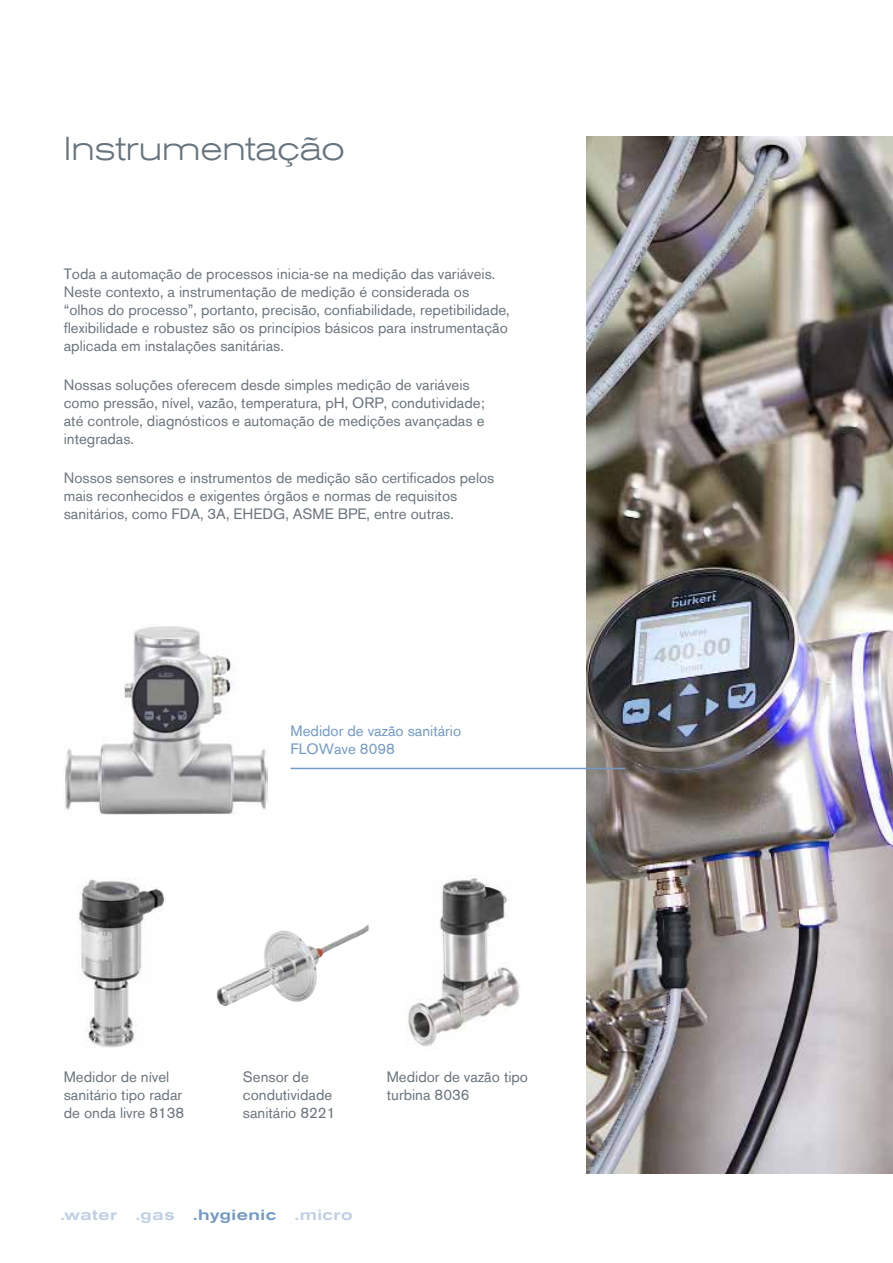
<style>
.page{position:relative;width:893px;height:1263px;background:#fff}
.page>*{position:absolute;margin:0;border:0;box-sizing:border-box;transform-origin:0 0}
.t1{font:300 expanded 33px "Akzidenz Grotesk BE";color:#67747e}
.t2{font:15px/18px "Akzidenz Grotesk BE";color:#6a757c}
.t3{font:15px/18px "Akzidenz Grotesk BE";color:#7399c6}
.t4{font:500 expanded 15px "Akzidenz Grotesk BE";letter-spacing:.035em;color:#c0d0e4}
.s1{color:#7399c6}
</style>
<div class="page">
<img style="left:587px;top:137px;width:306px;height:1037px">
<hr style="left:291px;top:768px;width:334px;height:1px;background:#7399c6">
<img style="left:65px;top:626px;width:203px;height:189px">
<img style="left:79px;top:878px;width:87px;height:170px">
<img style="left:216px;top:924px;width:153px;height:82px">
<img style="left:406px;top:878px;width:114px;height:169px">
<h1 class="t1" style="left:64px;top:130px;width:282px">Instrumentação</h1>
<p class="t2" style="left:64px;top:265px;width:447px">Toda a automação de processos inicia-se na medição das variáveis.<br>Neste contexto, a instrumentação de medição é considerada os “olhos do processo”, portanto, precisão, confiabilidade, repetibilidade, flexibilidade e robustez são os princípios básicos para instrumentação aplicada em instalações sanitárias.</p>
<p class="t2" style="left:64px;top:376px;width:422px">Nossas soluções oferecem desde simples medição de variáveis como pressão, nível, vazão, temperatura, pH, ORP, condutividade; até controle, diagnósticos e automação de medições avançadas e integradas.</p>
<p class="t2" style="left:64px;top:469px;width:432px">Nossos sensores e instrumentos de medição são certificados pelos mais reconhecidos e exigentes órgãos e normas de requisitos sanitários, como FDA, 3A, EHEDG, ASME BPE, entre outras.</p>
<p class="t3" style="left:291px;top:722px;width:172px">Medidor de vazão sanitário<br>FLOWave 8098</p>
<p class="t2" style="left:64px;top:1068px;width:122px">Medidor de nível sanitário tipo radar de onda livre 8138</p>
<p class="t2" style="left:243px;top:1068px;width:94px">Sensor de condutividade sanitário 8221</p>
<p class="t2" style="left:387px;top:1068px;width:143px">Medidor de vazão tipo turbina 8036</p>
<p class="t4" style="left:60px;top:1206px;width:294px">.water .gas <span class="s1">.hygienic</span> .micro</p>
</div>
